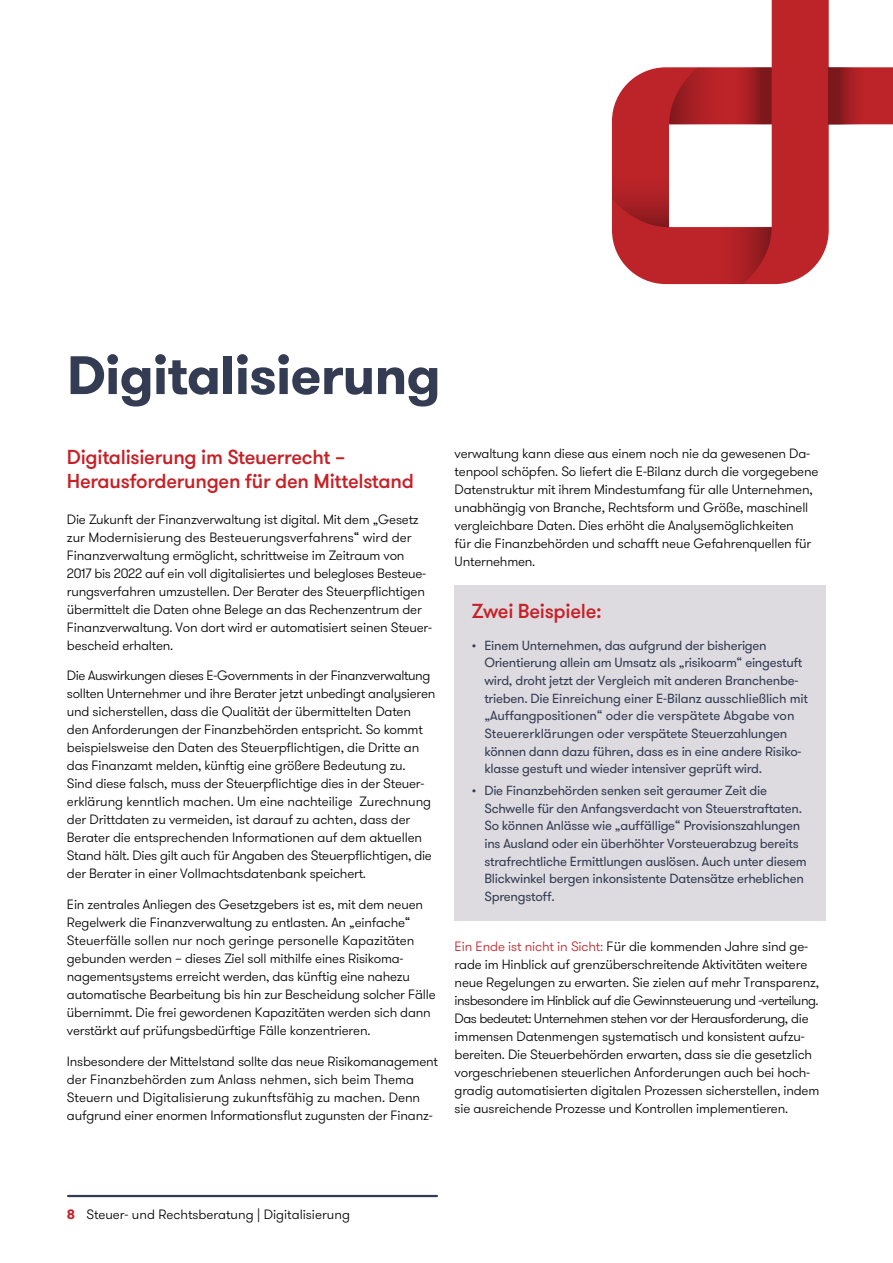
<style>
.page{position:relative;width:893px;height:1263px;background:#fff}
.page>*{position:absolute;margin:0;border:0;box-sizing:border-box;transform-origin:0 0}
.t1{font:700 54px "GT Walsheim Pro";letter-spacing:-.015em;color:#343c53}
.t2{font:500 20.25px/24px "GT Walsheim Pro";letter-spacing:-.015em;color:#c72026}
.t3{font:300 13.5px/18px "GT Walsheim Pro";letter-spacing:-.015em;color:#000}
.t4{font:13.2px/17.7px "GT Walsheim Pro";letter-spacing:-.02em;color:#343c53}
.s1{color:#c72026}
.s2{font-weight:700;color:#c72026}
</style>
<div class="page">
<svg style="left:612px;top:0;width:281px;height:285px"></svg>
<hr style="left:68px;top:1195px;width:369px;height:2px;background:#343c53">
<div style="left:455px;top:585px;width:371px;height:336px;background:#dddbe0"></div>
<h1 class="t1" style="left:67px;top:340px;width:375px">Digitalisierung</h1>
<h2 class="t2" style="left:67px;top:445px;width:348px">Digitalisierung im Steuerrecht –<br>Herausforderungen für den Mittelstand</h2>
<p class="t3" style="left:67px;top:510px;width:367px">Die Zukunft der Finanzverwaltung ist digital. Mit dem „Gesetz zur Modernisierung des Besteuerungsverfahrens“ wird der Finanzverwaltung ermöglicht, schrittweise im Zeitraum von 2017 bis 2022 auf ein voll digitalisiertes und belegloses Besteue&shy;rungsverfahren umzustellen. Der Berater des Steuerpflichtigen übermittelt die Daten ohne Belege an das Rechenzentrum der Finanzverwaltung. Von dort wird er automatisiert seinen Steuer&shy;bescheid erhalten.</p>
<p class="t3" style="left:67px;top:667px;width:370px">Die Auswirkungen dieses E-Governments in der Finanzverwaltung sollten Unternehmer und ihre Berater jetzt unbedingt analysieren und sicherstellen, dass die Qualität der übermittelten Daten den Anforderungen der Finanzbehörden entspricht. So kommt beispielsweise den Daten des Steuerpflichtigen, die Dritte an das Finanzamt melden, künftig eine größere Bedeutung zu.<br>Sind diese falsch, muss der Steuerpflichtige dies in der Steuer&shy;erklärung kenntlich machen. Um eine nachteilige Zurechnung der Drittdaten zu vermeiden, ist darauf zu achten, dass der Berater die entsprechenden Informationen auf dem aktuellen Stand hält. Dies gilt auch für Angaben des Steuerpflichtigen, die der Berater in einer Vollmachtsdatenbank speichert.</p>
<p class="t3" style="left:67px;top:896px;width:370px">Ein zentrales Anliegen des Gesetzgebers ist es, mit dem neuen Regelwerk die Finanzverwaltung zu entlasten. An „einfache“ Steuerfälle sollen nur noch geringe personelle Kapazitäten gebunden werden – dieses Ziel soll mithilfe eines Risikoma&shy;nagementsystems erreicht werden, das künftig eine nahezu automatische Bearbeitung bis hin zur Bescheidung solcher Fälle übernimmt. Die frei gewordenen Kapazitäten werden sich dann verstärkt auf prüfungsbedürftige Fälle konzentrieren.</p>
<p class="t3" style="left:67px;top:1052px;width:373px">Insbesondere der Mittelstand sollte das neue Risikomanagement der Finanzbehörden zum Anlass nehmen, sich beim Thema Steuern und Digitalisierung zukunftsfähig zu machen. Denn aufgrund einer enormen Informationsflut zugunsten der Finanz-</p>
<p class="t3" style="left:455px;top:445px;width:365px">verwaltung kann diese aus einem noch nie da gewesenen Da&shy;tenpool schöpfen. So liefert die E-Bilanz durch die vorgegebene Datenstruktur mit ihrem Mindestumfang für alle Unternehmen, unabhängig von Branche, Rechtsform und Größe, maschinell vergleichbare Daten. Dies erhöht die Analysemöglichkeiten<br>für die Finanzbehörden und schafft neue Gefahrenquellen für Unternehmen.</p>
<h2 class="t2" style="left:472px;top:599px;width:131px">Zwei Beispiele:</h2>
<p class="t4" style="left:484px;top:637px;width:325px;text-indent:-13px">• Einem Unternehmen, das aufgrund der bisherigen Orientierung allein am Umsatz als „risikoarm“ eingestuft wird, droht jetzt der Vergleich mit anderen Branchenbe&shy;trieben. Die Einreichung einer E-Bilanz ausschließlich mit „Auffangpositionen“ oder die verspätete Abgabe von Steuererklärungen oder verspätete Steuerzahlungen können dann dazu führen, dass es in eine andere Risiko&shy;klasse gestuft und wieder intensiver geprüft wird.</p>
<p class="t4" style="left:484px;top:782px;width:324px;text-indent:-13px">• Die Finanzbehörden senken seit geraumer Zeit die Schwelle für den Anfangsverdacht von Steuerstraftaten.<br>So können Anlässe wie „auffällige“ Provisionszahlungen ins Ausland oder ein überhöhter Vorsteuerabzug bereits strafrechtliche Ermittlungen auslösen. Auch unter diesem Blickwinkel bergen inkonsistente Datensätze erheblichen Sprengstoff.</p>
<p class="t3" style="left:455px;top:938px;width:366px"><span class="s1">Ein Ende ist nicht in Sicht:</span> Für die kommenden Jahre sind ge&shy;rade im Hinblick auf grenzüberschreitende Aktivitäten weitere neue Regelungen zu erwarten. Sie zielen auf mehr Transparenz, insbesondere im Hinblick auf die Gewinnsteuerung und -verteilung.<br>Das bedeutet: Unternehmen stehen vor der Herausforderung, die immensen Datenmengen systematisch und konsistent aufzu&shy;bereiten. Die Steuerbehörden erwarten, dass sie die gesetzlich vorgeschriebenen steuerlichen Anforderungen auch bei hoch&shy;gradig automatisierten digitalen Prozessen sicherstellen, indem sie ausreichende Prozesse und Kontrollen implementieren.</p>
<p class="t3" style="left:67px;top:1206px;width:285px"><span class="s2">8</span> Steuer- und Rechtsberatung | Digitalisierung</p>
</div>
